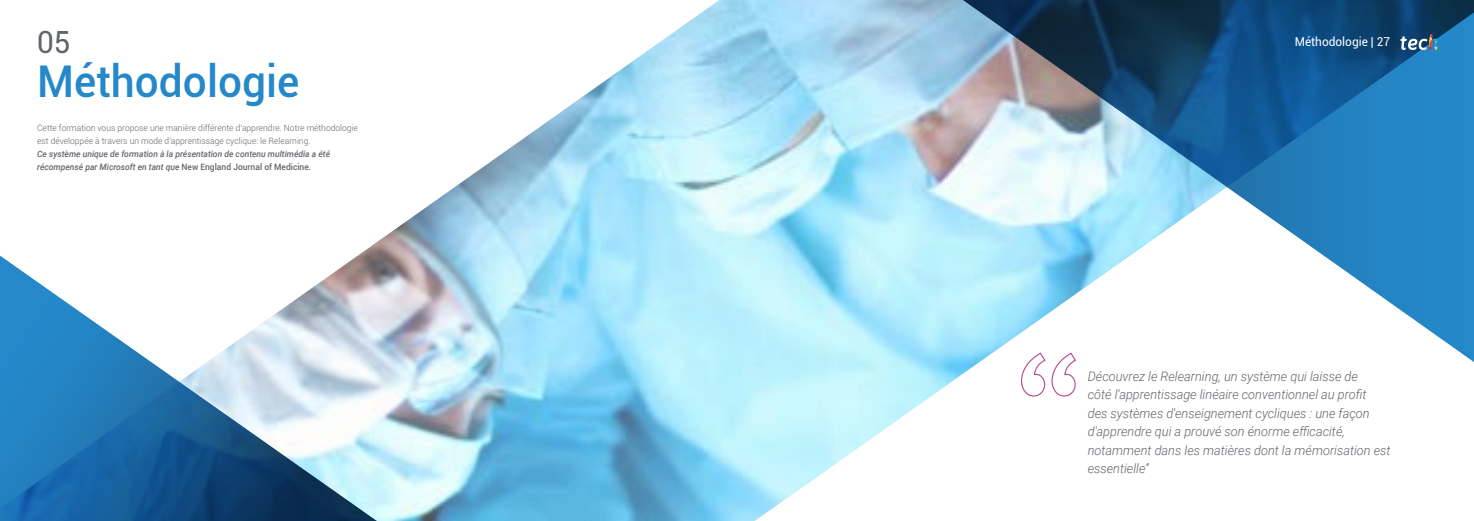
<style>
.page{position:relative;width:1474px;height:521px;background:#fff}
.page>*{position:absolute;margin:0;border:0;box-sizing:border-box;transform-origin:0 0}
.t1{font:500 43.75px "Roboto";color:#2488c9}
.t2{font:30.62px "Roboto";color:#61646a}
.t3{font:italic 300 13.12px/18.4px "Roboto";color:#61646a}
.t4{font:12.25px "Roboto";color:#fff}
.t5{font:300 8.75px/13.1px "Roboto";color:#61646a}
.t6{font:italic 500 8.75px/13.1px "Roboto";color:#61646a}
.s1{font-style:normal}
</style>
<div class="page">
<img style="left:370px;top:0;width:597px;height:521px">
<svg style="left:0;top:247px;width:394px;height:274px"></svg>
<svg style="left:945px;top:0;width:528px;height:371px"></svg>
<svg style="left:1020px;top:352px;width:56px;height:45px"></svg>
<svg style="left:1400px;top:34px;width:38px;height:17px"></svg>
<h2 class="t2" style="left:37px;top:21px;width:35px">05</h2>
<h1 class="t1" style="left:37px;top:51px;width:263px">Méthodologie</h1>
<p class="t5" style="left:37px;top:121px;width:322px">Cette formation vous propose une manière différente d'apprendre. Notre méthodologie est développée à travers un mode d'apprentissage cyclique: le Relearning.</p>
<p class="t6" style="left:37px;top:147px;width:294px">Ce système unique de formation à la présentation de contenu multimédia a été récompensé par Microsoft en tant que <span class="s1">New England Journal of Medicine.</span></p>
<p class="t4" style="left:1294px;top:33px;width:97px">Méthodologie | 27</p>
<p class="t3" style="left:1087px;top:367px;width:304px">Découvrez le Relearning, un système qui laisse de<br>côté l'apprentissage linéaire conventionnel au profit<br>des systèmes d'enseignement cycliques : une façon d'apprendre qui a prouvé son énorme efficacité, notamment dans les matières dont la mémorisation est essentielle’’</p>
</div>
